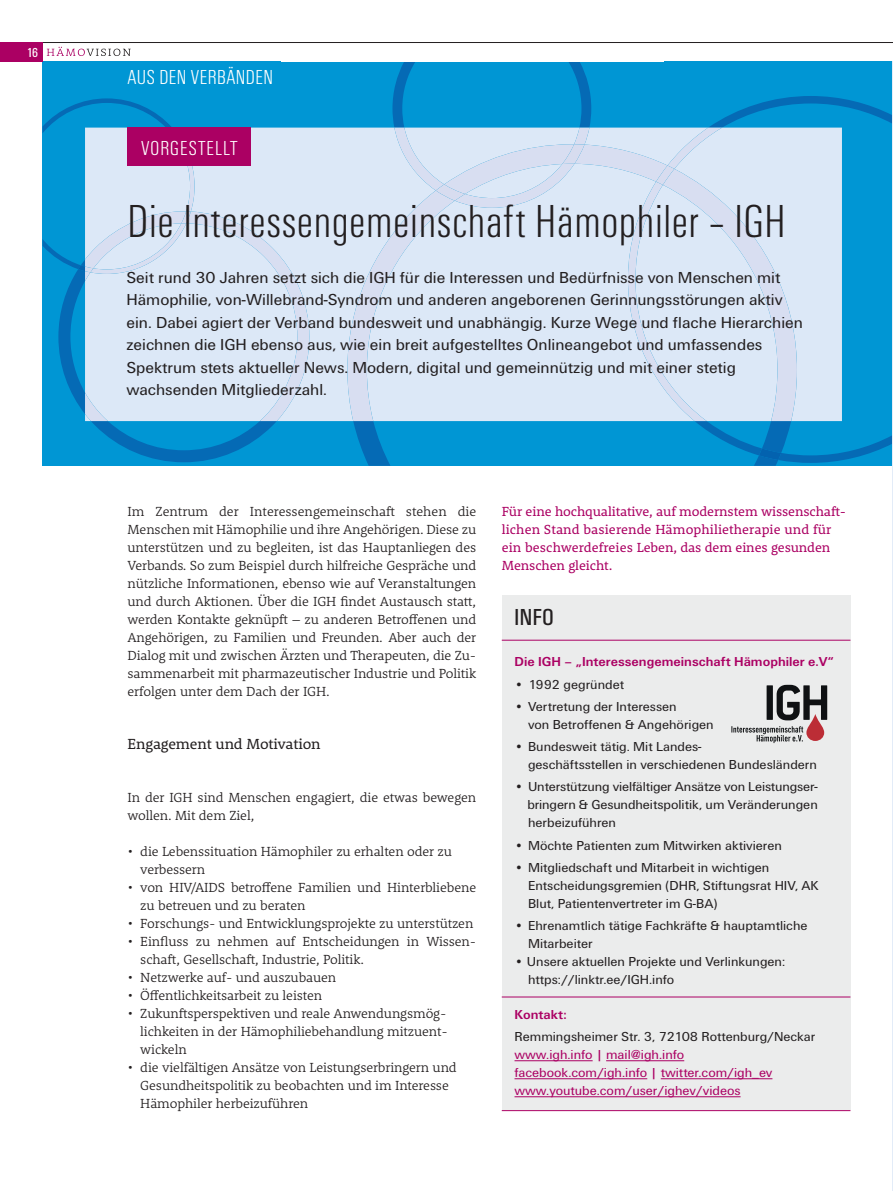
<style>
.page{position:relative;width:893px;height:1191px;background:#fff}
.page>*{position:absolute;margin:0;border:0;box-sizing:border-box;transform-origin:0 0}
.t1{font:300 condensed 48px "Unitus T";letter-spacing:.01em;color:#231f20}
.t2{font:condensed 24px "Unitus T";color:#231f20}
.t3{font:300 condensed 21px "Unitus T";letter-spacing:.02em;color:#fff}
.t4{font:300 condensed 21px "Unitus T";letter-spacing:.05em;color:#fff}
.t5{font:16.5px/22.5px "Unitus T";color:#231f20}
.t6{font:15px "Rooney";letter-spacing:-.01em;color:#231f20}
.t7{font:300 13.5px/18px "Rooney";letter-spacing:-.01em;color:#231f20}
.t8{font:13.5px/18px "Unitus T";color:#231f20}
.t9{font:13.5px/18px "Rooney";letter-spacing:-.01em;color:#ab0063}
.t10{font:13.5px/18px "Unitus T";color:#ab0063}
.t11{font:700 13.5px "Unitus T";color:#ab0063}
.t12{font:condensed 13.5px "Unitus T";color:#fff}
</style>
<div class="page">
<div style="left:43px;top:62px;width:850px;height:404px;background:#0096d4"></div>
<svg style="left:695px;top:96px;width:198px;height:367px"></svg>
<hr style="left:0;top:42px;width:893px;height:1px;background:#231f20">
<div style="left:502px;top:595px;width:349px;height:515px;background:#ebecec"></div>
<hr style="left:514px;top:1060px;width:79px;height:1px;background:#ab0063">
<hr style="left:606px;top:1060px;width:78px;height:1px;background:#ab0063">
<hr style="left:514px;top:1078px;width:133px;height:1px;background:#ab0063">
<hr style="left:661px;top:1078px;width:111px;height:1px;background:#ab0063">
<hr style="left:514px;top:1096px;width:227px;height:1px;background:#ab0063">
<hr style="left:502px;top:639px;width:348px;height:1px;background:#ab0063">
<hr style="left:502px;top:1110px;width:348px;height:1px;background:#ab0063">
<svg style="left:731px;top:685px;width:96px;height:58px"></svg>
<hr style="left:502px;top:996px;width:348px;height:1px;background:#ab0063">
<svg style="left:58px;top:274px;width:219px;height:188px"></svg>
<svg style="left:746px;top:421px;width:45px;height:45px"></svg>
<div style="left:591px;top:128px;width:251px;height:293px;background:#dce8f7"></div>
<div style="left:195px;top:128px;width:152px;height:293px;background:#dce8f7"></div>
<svg style="left:85px;top:211px;width:224px;height:210px;background:#dbe6f6"></svg>
<svg style="left:43px;top:98px;width:152px;height:176px"></svg>
<svg style="left:591px;top:144px;width:206px;height:277px;background:#dae6f5"></svg>
<svg style="left:628px;top:128px;width:94px;height:293px;background:#dae5f5"></svg>
<svg style="left:347px;top:62px;width:244px;height:404px"></svg>
<div style="left:128px;top:128px;width:123px;height:38px;background:#ab0063"></div>
<div style="left:0;top:43px;width:43px;height:19px;background:#ab0063"></div>
<svg style="left:47px;top:47px;width:84px;height:9px"></svg>
<p class="t12" style="left:27px;top:48px;width:13px">16</p>
<h3 class="t3" style="left:128px;top:69px;width:147px">AUS DEN VERBÄNDEN</h3>
<h3 class="t4" style="left:141px;top:139px;width:98px">VORGESTELLT</h3>
<h1 class="t1" style="left:128px;top:203px;width:659px">Die Interessengemeinschaft Hämophiler – IGH</h1>
<p class="t5" style="left:126px;top:267px;width:678px">Seit rund 30 Jahren setzt sich die IGH für die Interessen und Bedürfnisse von Menschen mit Hämophilie, von-Willebrand-Syndrom und anderen angeborenen Gerinnungsstörungen aktiv ein. Dabei agiert der Verband bundesweit und unabhängig. Kurze Wege und flache Hierarchien zeichnen die IGH ebenso aus, wie ein breit aufgestelltes Onlineangebot und umfassendes Spektrum stets aktueller News. Modern, digital und gemeinnützig und mit einer stetig wachsenden Mitgliederzahl.</p>
<p class="t7" style="left:128px;top:504px;width:350px;text-align:justify">Im Zentrum der Interessengemeinschaft stehen die Menschen mit Hämophilie und ihre Angehörigen. Diese zu unterstützen und zu begleiten, ist das Hauptanliegen des Verbands. So zum Beispiel durch hilfreiche Gespräche und nützliche Informationen, ebenso wie auf Veranstaltungen und durch Aktionen. Über die IGH findet Austausch statt, werden Kontakte geknüpft – zu anderen Betroffenen und Angehörigen, zu Familien und Freunden. Aber auch der Dialog mit und zwischen Ärzten und Therapeuten, die Zu&shy;sammenarbeit mit pharmazeutischer Industrie und Politik erfolgen unter dem Dach der IGH.</p>
<p class="t6" style="left:128px;top:738px;width:195px">Engagement und Motivation</p>
<p class="t7" style="left:128px;top:790px;width:350px">In der IGH sind Menschen engagiert, die etwas bewegen wollen. Mit dem Ziel,</p>
<p class="t7" style="left:140px;top:844px;width:313px;text-indent:-13px">• die Lebenssituation Hämophiler zu erhalten oder zu verbessern</p>
<p class="t7" style="left:140px;top:880px;width:337px;text-indent:-13px">• von HIV/AIDS betroffene Familien und Hinterbliebene zu betreuen und zu beraten</p>
<p class="t7" style="left:128px;top:916px;width:347px">• Forschungs- und Entwicklungsprojekte zu unterstützen</p>
<p class="t7" style="left:140px;top:934px;width:337px;text-indent:-13px">• Einfluss zu nehmen auf Entscheidungen in Wissen&shy;schaft, Gesellschaft, Industrie, Politik.</p>
<p class="t7" style="left:128px;top:970px;width:210px">• Netzwerke auf- und auszubauen</p>
<p class="t7" style="left:128px;top:988px;width:196px">• Öffentlichkeitsarbeit zu leisten</p>
<p class="t7" style="left:140px;top:1006px;width:309px;text-align:justify;text-indent:-13px">• Zukunftsperspektiven und reale Anwendungsmög&shy;lichkeiten in der Hämophiliebehandlung mitzuent&shy;wickeln</p>
<p class="t7" style="left:140px;top:1060px;width:318px;text-indent:-13px">• die vielfältigen Ansätze von Leistungserbringern und<br>Gesundheitspolitik zu beobachten und im Interesse<br>Hämophiler herbeizuführen</p>
<p class="t9" style="left:502px;top:504px;width:346px">Für eine hochqualitative, auf modernstem wissenschaft&shy;lichen Stand basierende Hämophilietherapie und für ein beschwerdefreies Leben, das dem eines gesunden Menschen gleicht.</p>
<h2 class="t2" style="left:514px;top:608px;width:41px">INFO</h2>
<p class="t11" style="left:514px;top:656px;width:321px">Die IGH – „Interessengemeinschaft Hämophiler e.V“</p>
<p class="t8" style="left:514px;top:676px;width:111px">• 1992 gegründet</p>
<p class="t8" style="left:528px;top:698px;width:187px;text-indent:-14px">• Vertretung der Interessen<br>von Betroffenen &amp; Angehörigen</p>
<p class="t8" style="left:528px;top:738px;width:291px;text-indent:-14px">• Bundesweit tätig. Mit Landes-<br>geschäftsstellen in verschiedenen Bundesländern</p>
<p class="t8" style="left:527px;top:778px;width:292px;text-align:justify;text-indent:-13px">• Unterstützung vielfältiger Ansätze von Leistungser&shy;bringern &amp; Gesundheitspolitik, um Veränderungen herbeizuführen</p>
<p class="t8" style="left:514px;top:837px;width:269px">• Möchte Patienten zum Mitwirken aktivieren</p>
<p class="t8" style="left:528px;top:859px;width:292px;text-indent:-14px">• Mitgliedschaft und Mitarbeit in wichtigen<br>Entscheidungsgremien (DHR, Stiftungsrat HIV, AK<br>Blut, Patientenvertreter im G-BA)</p>
<p class="t8" style="left:528px;top:917px;width:281px;text-indent:-14px">• Ehrenamtlich tätige Fachkräfte &amp; hauptamtliche<br>Mitarbeiter</p>
<p class="t8" style="left:528px;top:953px;width:259px;text-indent:-14px">• Unsere aktuellen Projekte und Verlinkungen: https://linktr.ee/IGH.info</p>
<p class="t11" style="left:514px;top:1009px;width:54px">Kontakt:</p>
<p class="t8" style="left:514px;top:1028px;width:302px">Remmingsheimer Str. 3, 72108 Rottenburg/Neckar</p>
<p class="t10" style="left:514px;top:1046px;width:259px">www.igh.info | mail@igh.info facebook.com/igh.info | twitter.com/igh_ev www.youtube.com/user/ighev/videos</p>
</div>
